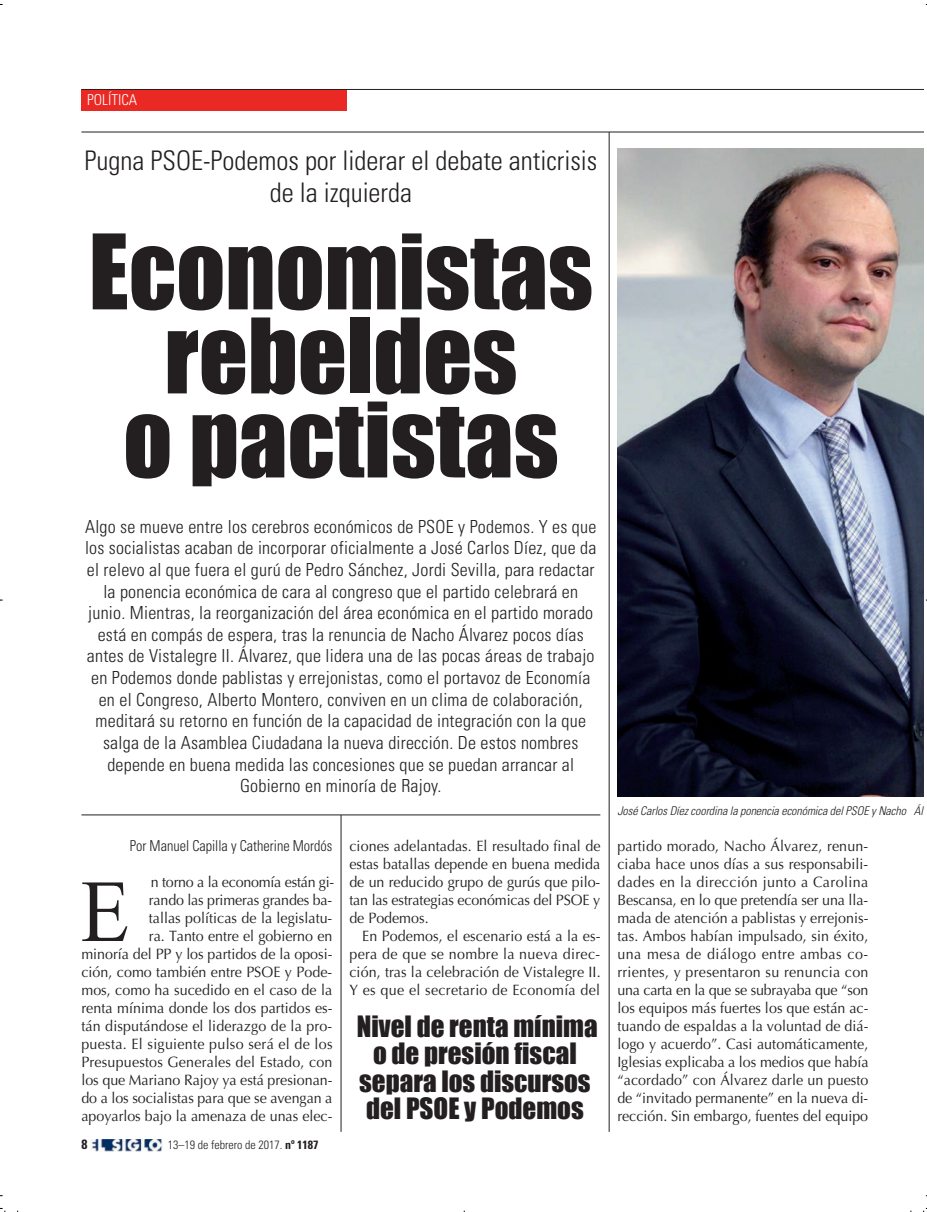
<style>
.page{position:relative;width:927px;height:1212px;background:#fff}
.page>*{position:absolute;margin:0;border:0;box-sizing:border-box;transform-origin:0 0}
.t1{font:96px/84px "Impact";color:#231f20;text-align:center}
.t2{font:88.35px "Times New Roman";color:#231f20;scale:.9 1}
.t3{font:27px/27px "Impact";color:#231f20;text-align:center}
.t4{font:300 condensed 27px/32.4px "Univers LT Std";color:#231f20;text-align:center}
.t5{font:300 condensed 18px/21.6px "Univers LT Std";letter-spacing:.015em;color:#231f20;text-align:center}
.t6{font:15px/18px "Optima LT Std";color:#231f20;text-align:justify;scale:.95 1}
.t7{font:300 condensed 15px "Univers LT Std";color:#231f20;scale:.95 1}
.t8{font:300 condensed 15px "Univers LT Std";color:#fff}
.t9{font:700 condensed 13.5px "Univers LT Std";color:#231f20}
.t10{font:italic 300 condensed 12px "Univers LT Std";letter-spacing:-.005em;color:#231f20}
.t11{font:300 condensed 12px "Univers LT Std";color:#231f20}
.s1{font-weight:700}
</style>
<div class="page">
<hr style="left:609px;top:132px;width:1px;height:999px;background:#231f20">
<div style="left:81px;top:89px;width:265px;height:22px;background:#ea2924"></div>
<hr style="left:81px;top:89px;width:842px;height:1px;background:#231f20">
<hr style="left:81px;top:132px;width:842px;height:1px;background:#231f20">
<img style="left:90px;top:1139px;width:72px;height:12px">
<img style="left:617px;top:148px;width:306px;height:648px">
<hr style="left:341px;top:814px;width:1px;height:317px;background:#231f20">
<hr style="left:81px;top:814px;width:519px;height:1px;background:#231f20">
<p class="t8" style="left:87px;top:90px;width:51px">POLÍTICA</p>
<h3 class="t4" style="left:85px;top:144px;width:514px">Pugna PSOE-Podemos por liderar el debate anticrisis de la izquierda</h3>
<h1 class="t1" style="left:89px;top:227px;width:506px">Economistas rebeldes<br>o pactistas</h1>
<p class="t5" style="left:85px;top:515px;width:513px">Algo se mueve entre los cerebros económicos de PSOE y Podemos. Y es que los socialistas acaban de incorporar oficialmente a José Carlos Díez, que da el relevo al que fuera el gurú de Pedro Sánchez, Jordi Sevilla, para redactar la ponencia económica de cara al congreso que el partido celebrará en junio. Mientras, la reorganización del área económica en el partido morado está en compás de espera, tras la renuncia de Nacho Álvarez pocos días antes de Vistalegre II. Álvarez, que lidera una de las pocas áreas de trabajo en Podemos donde pablistas y errejonistas, como el portavoz de Economía en el Congreso, Alberto Montero, conviven en un clima de colaboración, meditará su retorno en función de la capacidad de integración con la que salga de la Asamblea Ciudadana la nueva dirección. De estos nombres depende en buena medida las concesiones que se puedan arrancar al Gobierno en minoría de Rajoy.</p>
<p class="t7" style="left:130px;top:836px;width:215px">Por Manuel Capilla y Catherine Mordós</p>
<p class="t6" style="left:81px;top:873px;width:268px;text-align:right">n torno a la economía están gi-<br>rando las primeras grandes ba-<br>tallas políticas de la legislatu-<br>ra. Tanto entre el gobierno en<br>minoría del PP y los partidos de la oposi&shy;ción, como también entre PSOE y Pode&shy;mos, como ha sucedido en el caso de la renta mínima donde los dos partidos es&shy;tán disputándose el liderazgo de la pro&shy;puesta. El siguiente pulso será el de los Presupuestos Generales del Estado, con los que Mariano Rajoy ya está presionan&shy;do a los socialistas para que se avengan a apoyarlos bajo la amenaza de unas elec-</p>
<h2 class="t2" style="left:81px;top:849px;width:55px">E</h2>
<p class="t9" style="left:81px;top:1135px;width:7px">8</p>
<p class="t11" style="left:168px;top:1137px;width:152px">13–19 de febrero de 2017. <span class="s1">nº 1187</span></p>
<p class="t6" style="left:349px;top:837px;width:266px">ciones adelantadas. El resultado final de estas batallas depende en buena medida de un reducido grupo de gurús que pilo&shy;tan las estrategias económicas del PSOE y de Podemos.</p>
<p class="t6" style="left:349px;top:927px;width:266px;text-indent:13px">En Podemos, el escenario está a la es&shy;pera de que se nombre la nueva direc&shy;ción, tras la celebración de Vistalegre II.<br>Y es que el secretario de Economía del</p>
<h3 class="t3" style="left:357px;top:1012px;width:242px">Nivel de renta mínima o de presión fiscal separa los discursos del PSOE y Podemos</h3>
<p class="t10" style="left:617px;top:803px;width:307px">José Carlos Díez coordina la ponencia económica del PSOE y Nacho Ál</p>
<p class="t6" style="left:617px;top:837px;width:266px">partido morado, Nacho Álvarez, renun&shy;ciaba hace unos días a sus responsabili&shy;dades en la dirección junto a Carolina Bescansa, en lo que pretendía ser una lla&shy;mada de atención a pablistas y errejonis&shy;tas. Ambos habían impulsado, sin éxito, una mesa de diálogo entre ambas co&shy;rrientes, y presentaron su renuncia con una carta en la que se subrayaba que “son los equipos más fuertes los que están ac&shy;tuando de espaldas a la voluntad de diá&shy;logo y acuerdo”. Casi automáticamente, Iglesias explicaba a los medios que había “acordado” con Álvarez darle un puesto de “invitado permanente” en la nueva di&shy;rección. Sin embargo, fuentes del equipo</p>
</div>
